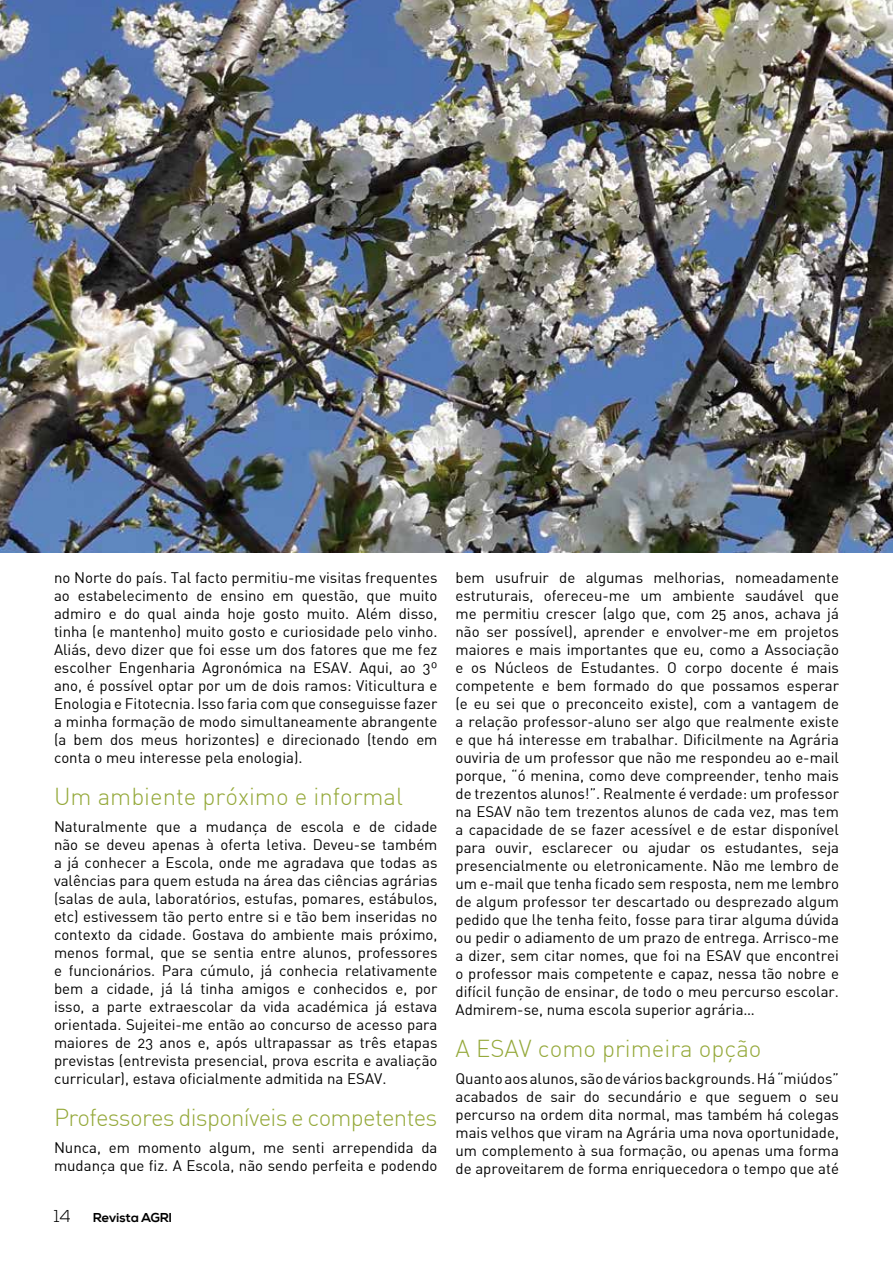
<style>
.page{position:relative;width:893px;height:1263px;background:#fff}
.page>*{position:absolute;margin:0;border:0;box-sizing:border-box;transform-origin:0 0}
.t1{font:300 24px "DIN";color:#95a93b}
.t2{font:300 24px "DIN";letter-spacing:-.03em;color:#95a93b}
.t3{font:300 17.25px "Nexa";color:#000}
.t4{font:15px/18px "DIN Alternate";color:#000;text-align:justify}
.t5{font:700 12.9px "Nexa";color:#000}
</style>
<div class="page">
<img style="left:0;top:0;width:893px;height:553px">
<p class="t4" style="left:54px;top:568px;width:385px">no Norte do país. Tal facto permitiu-me visitas frequentes ao estabelecimento de ensino em questão, que muito admiro e do qual ainda hoje gosto muito. Além disso, tinha (e mantenho) muito gosto e curiosidade pelo vinho.<br>Aliás, devo dizer que foi esse um dos fatores que me fez escolher Engenharia Agronómica na ESAV. Aqui, ao 3º ano, é possível optar por um de dois ramos: Viticultura e Enologia e Fitotecnia. Isso faria com que conseguisse fazer a minha formação de modo simultaneamente abrangente (a bem dos meus horizontes) e direcionado (tendo em conta o meu interesse pela enologia).</p>
<h1 class="t1" style="left:54px;top:782px;width:351px">Um ambiente próximo e informal</h1>
<p class="t4" style="left:54px;top:817px;width:385px">Naturalmente que a mudança de escola e de cidade não se deveu apenas à oferta letiva. Deveu-se também a já conhecer a Escola, onde me agradava que todas as valências para quem estuda na área das ciências agrárias (salas de aula, laboratórios, estufas, pomares, estábulos, etc) estivessem tão perto entre si e tão bem inseridas no contexto da cidade. Gostava do ambiente mais próximo, menos formal, que se sentia entre alunos, professores e funcionários. Para cúmulo, já conhecia relativamente bem a cidade, já lá tinha amigos e conhecidos e, por isso, a parte extraescolar da vida académica já estava orientada. Sujeitei-me então ao concurso de acesso para maiores de 23 anos e, após ultrapassar as três etapas previstas (entrevista presencial, prova escrita e avaliação curricular), estava oficialmente admitida na ESAV.</p>
<h1 class="t2" style="left:54px;top:1103px;width:385px">Professores disponíveis e competentes</h1>
<p class="t4" style="left:54px;top:1138px;width:385px">Nunca, em momento algum, me senti arrependida da mudança que fiz. A Escola, não sendo perfeita e podendo</p>
<p class="t3" style="left:54px;top:1206px;width:18px">14</p>
<p class="t5" style="left:93px;top:1210px;width:80px">Revista AGRI</p>
<p class="t4" style="left:455px;top:568px;width:385px">bem usufruir de algumas melhorias, nomeadamente estruturais, ofereceu-me um ambiente saudável que me permitiu crescer (algo que, com 25 anos, achava já não ser possível), aprender e envolver-me em projetos maiores e mais importantes que eu, como a Associação e os Núcleos de Estudantes. O corpo docente é mais competente e bem formado do que possamos esperar (e eu sei que o preconceito existe), com a vantagem de a relação professor-aluno ser algo que realmente existe e que há interesse em trabalhar. Dificilmente na Agrária ouviria de um professor que não me respondeu ao e-mail porque, “ó menina, como deve compreender, tenho mais de trezentos alunos!”. Realmente é verdade: um professor na ESAV não tem trezentos alunos de cada vez, mas tem a capacidade de se fazer acessível e de estar disponível para ouvir, esclarecer ou ajudar os estudantes, seja presencialmente ou eletronicamente. Não me lembro de um e-mail que tenha ficado sem resposta, nem me lembro de algum professor ter descartado ou desprezado algum pedido que lhe tenha feito, fosse para tirar alguma dúvida ou pedir o adiamento de um prazo de entrega. Arrisco-me a dizer, sem citar nomes, que foi na ESAV que encontrei o professor mais competente e capaz, nessa tão nobre e difícil função de ensinar, de todo o meu percurso escolar.<br>Admirem-se, numa escola superior agrária…</p>
<h1 class="t1" style="left:455px;top:1034px;width:308px">A ESAV como primeira opção</h1>
<p class="t4" style="left:455px;top:1069px;width:385px">Quanto aos alunos, são de vários backgrounds. Há “miúdos” acabados de sair do secundário e que seguem o seu percurso na ordem dita normal, mas também há colegas mais velhos que viram na Agrária uma nova oportunidade, um complemento à sua formação, ou apenas uma forma de aproveitarem de forma enriquecedora o tempo que até</p>
</div>
